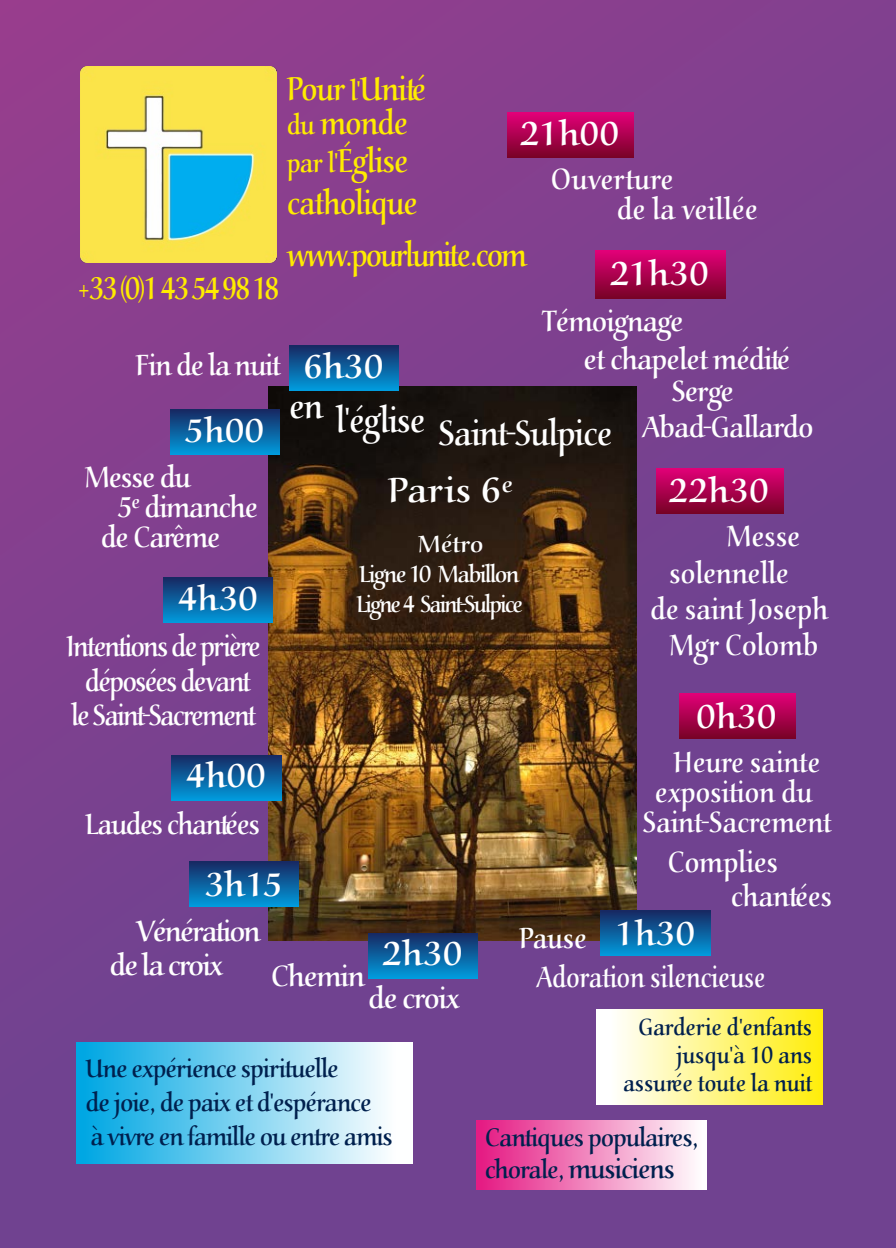
<style>
.page{position:relative;width:896px;height:1248px;background:#fff}
.page>*{position:absolute;margin:0;border:0;box-sizing:border-box;transform-origin:0 0}
.t1{font:36px/57.4px "Alois";letter-spacing:-.035em;color:#fff;text-align:center;scale:.88 1}
.t2{font:34px "Alois";color:#fff}
.t3{font:34px/34px "Alois";letter-spacing:-.035em;color:#ffec00;scale:.85 1}
.t4{font:34px "Alois";letter-spacing:-.07em;color:#ffec00;scale:.84 1}
.t5{font:32px "Alois";letter-spacing:-.085em;color:#ffec00;scale:.84 1}
.t6{font:30px/34px "Alois";letter-spacing:-.07em;color:#fff;text-align:center;scale:.85 1}
.t7{font:30px/34px "Alois";letter-spacing:-.01em;color:#fff;scale:.88 1}
.t8{font:30px/38px "Alois";letter-spacing:-.035em;color:#fff;scale:.9 1}
.t9{font:30px "Alois";letter-spacing:-.01em;color:#fff;scale:.87 1}
.t10{font:30px "Alois";letter-spacing:-.035em;color:#fff;scale:.89 1}
.t11{font:30px/39.2px "Alois";letter-spacing:-.01em;color:#fff;scale:.86 1}
.t12{font:30px/30px "Alois";color:#fff;scale:.88 1}
.t13{font:30px/34px "Alois";letter-spacing:-.065em;color:#fff;scale:.93 1}
.t14{font:30px "Alois";letter-spacing:-.055em;color:#fff;scale:.88 1}
.t15{font:30px "Alois";letter-spacing:-.035em;color:#fff;scale:.93 1}
.t16{font:30px "Alois";letter-spacing:-.035em;color:#fff;scale:.88 1}
.t17{font:28px "Alois";letter-spacing:-.045em;color:#00204e;scale:.9 1}
.t18{font:26px/34px "Alois";letter-spacing:-.045em;color:#00204e;scale:.9 1}
.t19{font:24px/28px "Alois";letter-spacing:-.01em;color:#00204e;text-align:right;scale:.88 1}
.t20{font:24px/30px "Alois";letter-spacing:-.08em;color:#fff}
.s1{font-size:28px}
.s2{font-size:34px}
.s3{font-size:26px}
</style>
<div class="page">
<div style="left:0;top:0;width:895px;height:1247px;background:linear-gradient(to bottom,#883f8d,#6b4490)"></div>
<img style="left:269px;top:387px;width:367px;height:553px">
<div style="left:597px;top:1009px;width:225px;height:95px;background:linear-gradient(to right,#fff,#ffed0b)"></div>
<div style="left:507px;top:113px;width:127px;height:45px;background:linear-gradient(to bottom,#e20078,#780226)"></div>
<div style="left:595px;top:250px;width:131px;height:48px;background:linear-gradient(to bottom,#e30079,#7b0229)"></div>
<div style="left:656px;top:468px;width:127px;height:45px;background:linear-gradient(to bottom,#e20078,#780227)"></div>
<div style="left:172px;top:755px;width:109px;height:45px;background:linear-gradient(to bottom,#172963,#019bdc)"></div>
<div style="left:170px;top:410px;width:109px;height:45px;background:linear-gradient(to bottom,#172963,#009cde)"></div>
<div style="left:679px;top:693px;width:116px;height:45px;background:linear-gradient(to bottom,#e40079,#790227)"></div>
<div style="left:601px;top:910px;width:109px;height:45px;background:linear-gradient(to bottom,#172761,#0198da)"></div>
<div style="left:368px;top:933px;width:109px;height:45px;background:linear-gradient(to bottom,#172962,#019adc)"></div>
<div style="left:189px;top:861px;width:109px;height:45px;background:linear-gradient(to bottom,#172761,#0199db)"></div>
<div style="left:477px;top:1120px;width:229px;height:69px;background:linear-gradient(to right,#e51882,#fff)"></div>
<div style="left:289px;top:345px;width:109px;height:45px;background:linear-gradient(to bottom,#172862,#019bdc)"></div>
<img style="left:80px;top:67px;width:196px;height:196px">
<div style="left:76px;top:1042px;width:337px;height:121px;background:linear-gradient(to right,#00a5e2,#fff)"></div>
<div style="left:164px;top:578px;width:109px;height:45px;background:linear-gradient(to bottom,#172963,#019bdd)"></div>
<p class="t5" style="left:76px;top:270px;width:243px">+33(0)143549818</p>
<h2 class="t3" style="left:287px;top:73px;width:165px">Pour <span class="s1">l'</span>Unité <span class="s1">du</span> monde</h2>
<h2 class="t3" style="left:287px;top:141px;width:156px;line-height:42px"><span class="s1">par l'</span>Église catholique</h2>
<h2 class="t2" style="left:520px;top:114px;width:101px">21h00</h2>
<p class="t12" style="left:617px;top:165px;width:162px;text-indent:-66px">Ouverture<br>de la veillée</p>
<h2 class="t4" style="left:287px;top:235px;width:287px">www.pourlunite.com</h2>
<h2 class="t2" style="left:610px;top:254px;width:101px">21h30</h2>
<p class="t8" style="left:583px;top:303px;width:231px;text-indent:-41px">Témoignage<br>et chapelet médité</p>
<p class="t8" style="left:642px;top:374px;width:192px;line-height:36px;text-indent:29px">Serge<br>Abad-Gallardo</p>
<h2 class="t2" style="left:303px;top:346px;width:82px">6h30</h2>
<h1 class="t1" style="left:289px;top:406px;width:369px">en l'église Saint-Sulpice<br>Paris 6<sup>e</sup></h1>
<p class="t20" style="left:356px;top:529px;width:168px;text-indent:61px">Métro<br>Ligne 10 Mabillon<br>Ligne 4 Saint-Sulpice</p>
<p class="t10" style="left:136px;top:347px;width:164px">Fin de la nuit</p>
<h2 class="t2" style="left:184px;top:411px;width:82px">5h00</h2>
<p class="t10" style="left:84px;top:459px;width:121px">Messe du</p>
<p class="t10" style="left:117px;top:489px;width:159px">5<sup>e</sup> dimanche</p>
<p class="t10" style="left:101px;top:519px;width:136px">de Carême</p>
<h2 class="t2" style="left:668px;top:471px;width:102px">22h30</h2>
<p class="t16" style="left:726px;top:519px;width:85px">Messe</p>
<p class="t7" style="left:669px;top:556px;width:138px">solennelle</p>
<p class="t7" style="left:650px;top:592px;width:204px">de saint Joseph</p>
<p class="t7" style="left:669px;top:628px;width:171px">Mgr Colomb</p>
<h2 class="t2" style="left:178px;top:579px;width:82px">4h30</h2>
<p class="t6" style="left:67px;top:630px;width:230px">Intentions de prière déposées devant<br>le Saint-Sacrement</p>
<h2 class="t2" style="left:696px;top:696px;width:82px">0h30</h2>
<p class="t9" style="left:673px;top:744px;width:170px">Heure sainte</p>
<p class="t9" style="left:655px;top:774px;width:182px">exposition du</p>
<p class="t9" style="left:642px;top:804px;width:218px">Saint-Sacrement</p>
<p class="t7" style="left:731px;top:845px;width:117px;text-indent:-63px">Complies chantées</p>
<p class="t11" style="left:536px;top:919px;width:268px;text-indent:-17px">Pause <span class="s2">1h30<br></span>Adoration silencieuse</p>
<h2 class="t2" style="left:186px;top:756px;width:82px">4h00</h2>
<p class="t14" style="left:85px;top:806px;width:200px">Laudes chantées</p>
<h2 class="t2" style="left:204px;top:864px;width:80px">3h15</h2>
<p class="t13" style="left:110px;top:915px;width:164px;text-indent:27px">Vénération de la croix</p>
<h2 class="t2" style="left:382px;top:934px;width:82px">2h30</h2>
<p class="t15" style="left:271px;top:958px;width:103px">Chemin</p>
<p class="t15" style="left:368px;top:980px;width:100px">de croix</p>
<p class="t18" style="left:86px;top:1052px;width:343px">Une expérience spirituelle<br>de joie, de paix et d'espérance<br>à vivre en famille ou entre amis</p>
<p class="t19" style="left:623px;top:1014px;width:216px">Garderie d'enfants jusqu'à 10 ans assurée toute la nuit</p>
<p class="t18" style="left:485px;top:1120px;width:239px">Cantiques populaires,</p>
<p class="t17" style="left:485px;top:1152px;width:213px"><span class="s3">chorale,</span> musiciens</p>
</div>
